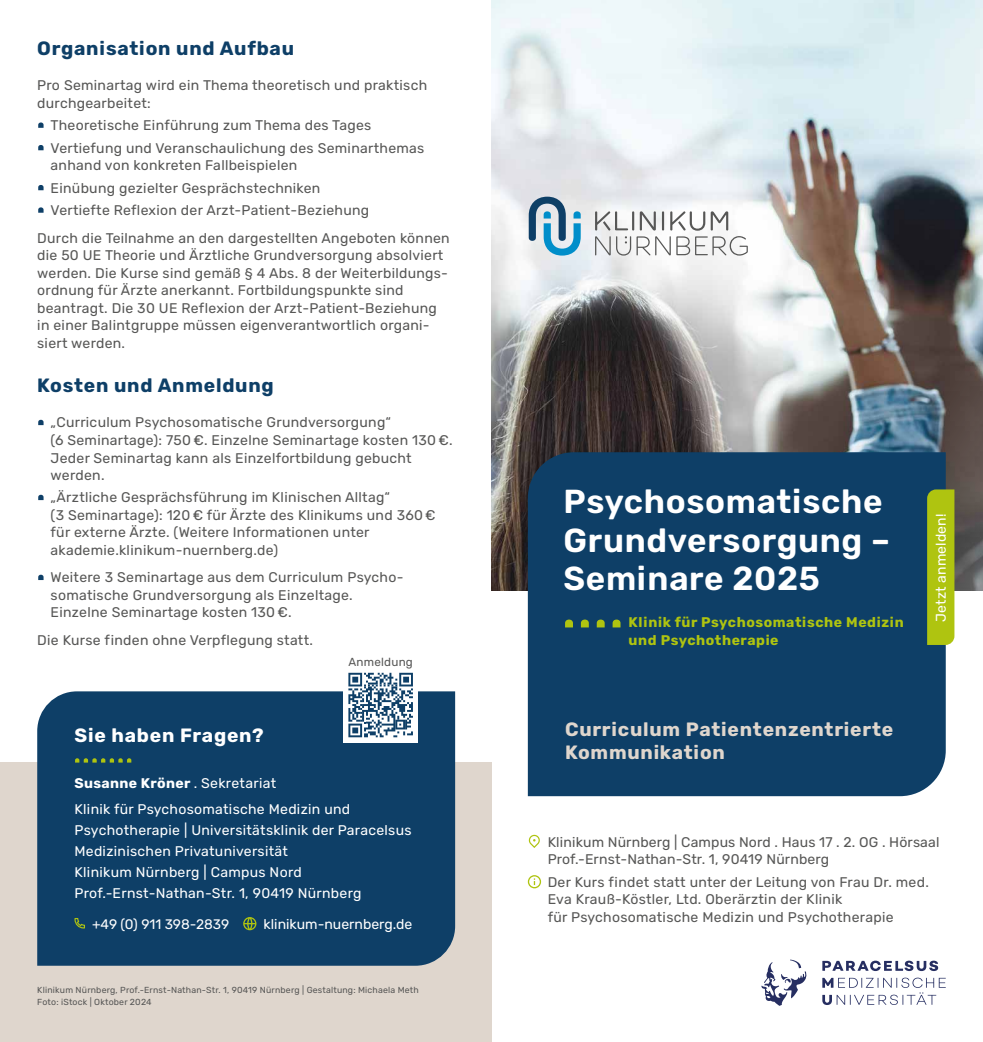
<style>
.page{position:relative;width:983px;height:1042px;background:#fff}
.page>*{position:absolute;margin:0;border:0;box-sizing:border-box;transform-origin:0 0}
.t1{font:600 33.25px/38.5px "Rubik";letter-spacing:.02em;color:#fff}
.t2{font:700 19.25px/22.8px "Rubik";letter-spacing:.04em;color:#dfd6cd}
.t3{font:700 19.25px "Rubik";letter-spacing:.04em;color:#0e3f67}
.t4{font:700 19.25px "Rubik";letter-spacing:.04em;color:#fff}
.t5{font:14px/17.5px "Rubik";letter-spacing:.02em;color:#575756}
.t6{font:14px/21px "Rubik";letter-spacing:.02em;color:#fff}
.t7{font:700 14px/17.5px "Rubik";letter-spacing:.04em;color:#afc410}
.t8{font:14px "Rubik";color:#fff}
.t9{font:13.83px "Rubik";color:#fff}
.t10{font:11.72px "Rubik";letter-spacing:.02em;color:#575756}
.t11{font:8.75px/12.2px "Rubik";letter-spacing:.02em;color:#575756}
.s1{font-weight:700}
</style>
<div class="page">
<div style="left:0;top:762px;width:491px;height:280px;background:#dfd6cd"></div>
<div style="left:37px;top:691px;width:418px;height:274px;background:#0e3f67"></div>
<img style="left:491px;top:0;width:491px;height:590px">
<div style="left:527px;top:452px;width:418px;height:344px;background:#0e3f67"></div>
<svg style="left:565px;top:619px;width:8px;height:8px"></svg>
<svg style="left:580px;top:619px;width:8px;height:8px"></svg>
<svg style="left:596px;top:619px;width:8px;height:8px"></svg>
<svg style="left:612px;top:619px;width:8px;height:8px"></svg>
<svg style="left:528px;top:835px;width:11px;height:13px"></svg>
<svg style="left:527px;top:875px;width:14px;height:13px"></svg>
<svg style="left:38px;top:122px;width:6px;height:6px"></svg>
<svg style="left:38px;top:145px;width:6px;height:5px"></svg>
<svg style="left:38px;top:185px;width:6px;height:5px"></svg>
<svg style="left:38px;top:207px;width:6px;height:6px"></svg>
<svg style="left:38px;top:420px;width:6px;height:5px"></svg>
<svg style="left:38px;top:495px;width:6px;height:5px"></svg>
<svg style="left:38px;top:575px;width:6px;height:5px"></svg>
<svg style="left:74px;top:918px;width:11px;height:10px"></svg>
<svg style="left:243px;top:917px;width:13px;height:13px"></svg>
<svg style="left:75px;top:758px;width:56px;height:4px"></svg>
<div style="left:343px;top:668px;width:75px;height:74px;background:#fff"></div>
<svg style="left:348px;top:673px;width:65px;height:64px"></svg>
<svg style="left:595px;top:211px;width:152px;height:45px"></svg>
<svg style="left:528px;top:197px;width:52px;height:59px"></svg>
<svg style="left:822px;top:960px;width:115px;height:11px"></svg>
<svg style="left:822px;top:977px;width:123px;height:28px"></svg>
<svg style="left:761px;top:959px;width:46px;height:47px"></svg>
<svg style="left:926px;top:489px;width:28px;height:156px"></svg>
<h2 class="t3" style="left:37px;top:38px;width:258px">Organisation und Aufbau</h2>
<p class="t5" style="left:37px;top:77px;width:391px">Pro Seminartag wird ein Thema theoretisch und praktisch durchgearbeitet:</p>
<p class="t5" style="left:51px;top:114px;width:375px;line-height:22.4px">Theoretische Einführung zum Thema des Tages<br>Vertiefung und Veranschaulichung des Seminarthemas</p>
<p class="t5" style="left:51px;top:154px;width:320px;line-height:22.4px">anhand von konkreten Fallbeispielen<br>Einübung gezielter Gesprächstechniken<br>Vertiefte Reflexion der Arzt-Patient-Beziehung</p>
<p class="t5" style="left:37px;top:229px;width:414px">Durch die Teilnahme an den dargestellten Angeboten können die 50 UE Theorie und Ärztliche Grundversorgung absolviert werden. Die Kurse sind gemäß § 4 Abs. 8 der Weiterbildungs&shy;ordnung für Ärzte anerkannt. Fortbildungspunkte sind beantragt. Die 30 UE Reflexion der Arzt-Patient-Beziehung in einer Balintgruppe müssen eigenverantwortlich organi&shy;siert werden.</p>
<h2 class="t3" style="left:37px;top:375px;width:238px">Kosten und Anmeldung</h2>
<p class="t5" style="left:51px;top:414px;width:403px">„Curriculum Psychosomatische Grundversorgung“<br>(6 Seminartage): 750 €. Einzelne Seminartage kosten 130 €.<br>Jeder Seminartag kann als Einzelfortbildung gebucht werden.</p>
<p class="t5" style="left:51px;top:489px;width:386px">„Ärztliche Gesprächsführung im Klinischen Alltag“<br>(3 Seminartage): 120 € für Ärzte des Klinikums und 360 € für externe Ärzte. (Weitere Informationen unter akademie.klinikum-nuernberg.de)</p>
<p class="t5" style="left:51px;top:569px;width:354px">Weitere 3 Seminartage aus dem Curriculum Psycho&shy;somatische Grundversorgung als Einzeltage.<br>Einzelne Seminartage kosten 130 €.</p>
<p class="t5" style="left:37px;top:631px;width:277px">Die Kurse finden ohne Verpflegung statt.</p>
<h2 class="t4" style="left:74px;top:725px;width:190px">Sie haben Fragen?</h2>
<p class="t10" style="left:348px;top:655px;width:66px">Anmeldung</p>
<p class="t6" style="left:74px;top:771px;width:277px;line-height:25.9px"><span class="s1">Susanne Kröner</span> . Sekretariat<br>Klinik für Psychosomatische Medizin und</p>
<p class="t6" style="left:74px;top:820px;width:338px">Psychotherapie | Universitätsklinik der Paracelsus Medizinischen Privatuniversität<br>Klinikum Nürnberg | Campus Nord Prof.-Ernst-Nathan-Str. 1, 90419 Nürnberg</p>
<p class="t9" style="left:92px;top:916px;width:139px">+49 (0) 911 398-2839</p>
<p class="t8" style="left:263px;top:916px;width:150px">klinikum-nuernberg.de</p>
<p class="t11" style="left:37px;top:983px;width:383px">Klinikum Nürnberg, Prof.-Ernst-Nathan-Str. 1, 90419 Nürnberg | Gestaltung: Michaela Meth<br>Foto: iStock | Oktober 2024</p>
<h1 class="t1" style="left:563px;top:483px;width:328px">Psychosomatische<br>Grundversorgung –<br>Seminare 2025</h1>
<p class="t7" style="left:628px;top:614px;width:276px">Klinik für Psychosomatische Medizin und Psychotherapie</p>
<h2 class="t2" style="left:565px;top:718px;width:329px">Curriculum Patientenzentrierte<br>Kommunikation</h2>
<p class="t6" style="left:930px;top:622px;width:110px;rotate:-90deg">Jetzt anmelden!</p>
<p class="t5" style="left:547px;top:833px;width:393px">Klinikum Nürnberg | Campus Nord . Haus 17 . 2. OG . Hörsaal<br>Prof.-Ernst-Nathan-Str. 1, 90419 Nürnberg</p>
<p class="t5" style="left:547px;top:873px;width:382px">Der Kurs findet statt unter der Leitung von Frau Dr. med.<br>Eva Krauß-Köstler, Ltd. Oberärztin der Klinik<br>für Psychosomatische Medizin und Psychotherapie</p>
</div>
